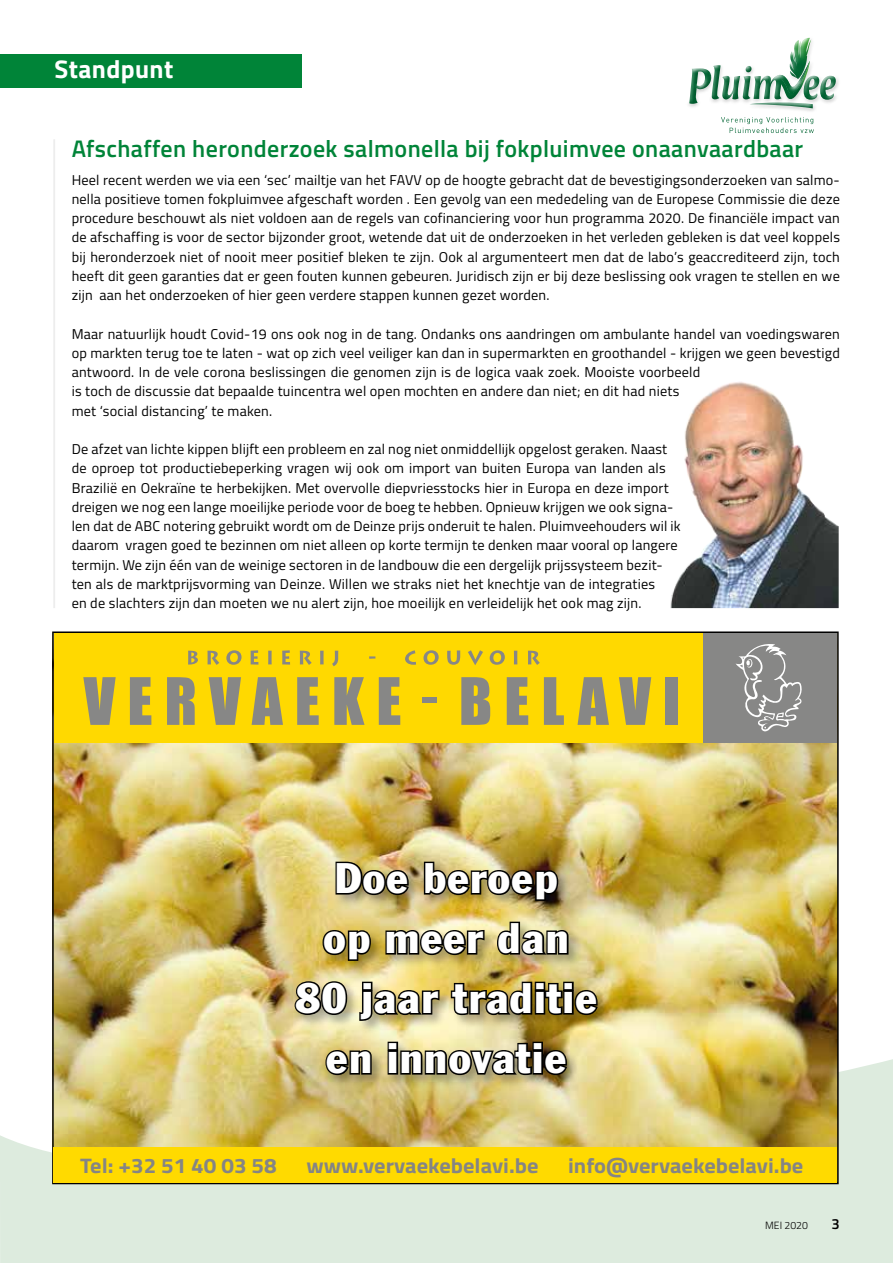
<style>
.page{position:relative;width:893px;height:1263px;background:#fff}
.page>*{position:absolute;margin:0;border:0;box-sizing:border-box;transform-origin:0 0}
.t1{font:condensed 42px/60px "Franklin Gothic";letter-spacing:.03em;color:#fff;text-align:center;scale:1.1 1}
.t2{font:700 25.5px "Titillium Web";letter-spacing:.015em;color:#fff}
.t3{font:600 24px "Titillium Web";letter-spacing:.015em;color:#008438}
.t4{font:700 21px "Titillium Web";color:#858584;scale:1.07 1}
.t5{font:600 14.7px "Titillium Web";color:#000}
.t6{font:14.25px/19.2px "Titillium Web";letter-spacing:.015em;color:#000}
.t7{font:300 10.5px "Titillium Web";color:#000}
</style>
<div class="page">
<svg style="left:0;top:1059px;width:893px;height:204px;background:#dae7db"></svg>
<hr style="left:53px;top:139px;width:2px;height:469px;background:#ededed">
<svg style="left:721px;top:117px;width:93px;height:16px"></svg>
<div style="left:0;top:54px;width:302px;height:33px;background:#008438"></div>
<img style="left:670px;top:382px;width:169px;height:226px">
<div style="left:685px;top:35px;width:156px;height:79px;background:#000;opacity:.3"></div>
<img style="left:55px;top:743px;width:781px;height:404px">
<div style="left:54px;top:633px;width:783px;height:110px;background:#ffd900"></div>
<div style="left:704px;top:633px;width:133px;height:110px;background:#878786"></div>
<svg style="left:736px;top:644px;width:66px;height:87px"></svg>
<svg style="left:83px;top:677px;width:33px;height:48px"></svg>
<svg style="left:130px;top:677px;width:21px;height:48px"></svg>
<svg style="left:167px;top:677px;width:28px;height:48px"></svg>
<svg style="left:209px;top:677px;width:32px;height:48px"></svg>
<svg style="left:252px;top:677px;width:31px;height:48px"></svg>
<svg style="left:297px;top:677px;width:22px;height:48px"></svg>
<svg style="left:334px;top:677px;width:31px;height:48px"></svg>
<svg style="left:379px;top:677px;width:21px;height:48px"></svg>
<svg style="left:461px;top:677px;width:29px;height:48px"></svg>
<svg style="left:507px;top:677px;width:21px;height:48px"></svg>
<svg style="left:544px;top:677px;width:20px;height:48px"></svg>
<svg style="left:578px;top:677px;width:31px;height:48px"></svg>
<svg style="left:619px;top:677px;width:32px;height:48px"></svg>
<div style="left:665px;top:677px;width:13px;height:48px;background:#878786"></div>
<svg style="left:188px;top:651px;width:10px;height:13px"></svg>
<svg style="left:207px;top:651px;width:12px;height:14px"></svg>
<svg style="left:226px;top:650px;width:16px;height:15px"></svg>
<svg style="left:251px;top:650px;width:7px;height:15px"></svg>
<svg style="left:268px;top:651px;width:4px;height:13px"></svg>
<svg style="left:282px;top:650px;width:8px;height:15px"></svg>
<svg style="left:300px;top:651px;width:12px;height:14px"></svg>
<svg style="left:320px;top:651px;width:4px;height:13px"></svg>
<svg style="left:332px;top:651px;width:6px;height:15px"></svg>
<svg style="left:369px;top:656px;width:6px;height:3px"></svg>
<svg style="left:405px;top:650px;width:11px;height:15px"></svg>
<svg style="left:423px;top:650px;width:16px;height:15px"></svg>
<svg style="left:447px;top:650px;width:13px;height:15px"></svg>
<svg style="left:468px;top:650px;width:15px;height:15px"></svg>
<svg style="left:490px;top:650px;width:15px;height:15px"></svg>
<svg style="left:514px;top:651px;width:3px;height:13px"></svg>
<svg style="left:528px;top:651px;width:12px;height:14px"></svg>
<div style="left:423px;top:697px;width:14px;height:6px;background:#878786"></div>
<div style="left:293px;top:859px;width:318px;height:230px;background:#000;opacity:.32"></div>
<img style="left:334px;top:860px;width:77px;height:36px">
<img style="left:422px;top:860px;width:138px;height:42px">
<svg style="left:321px;top:928px;width:51px;height:34px;background:#716228"></svg>
<svg style="left:384px;top:928px;width:102px;height:28px;background:#665f40"></svg>
<svg style="left:495px;top:920px;width:75px;height:36px;background:#7d7756"></svg>
<svg style="left:293px;top:980px;width:56px;height:36px;background:#726b50"></svg>
<svg style="left:358px;top:980px;width:83px;height:42px;background:#8d8256"></svg>
<img style="left:449px;top:980px;width:150px;height:36px">
<svg style="left:324px;top:1048px;width:49px;height:28px"></svg>
<img style="left:386px;top:1040px;width:183px;height:37px">
<div style="left:54px;top:1147px;width:783px;height:36px;background:#ffda00"></div>
<h2 class="t2" style="left:55px;top:50px;width:120px">Standpunt</h2>
<h3 class="t3" style="left:72px;top:130px;width:733px">Afschaffen heronderzoek salmonella bij fokpluimvee onaanvaardbaar</h3>
<p class="t6" style="left:72px;top:169px;width:770px;text-align:justify">Heel recent werden we via een ‘sec’ mailtje van het FAVV op de hoogte gebracht dat de bevestigingsonderzoeken van salmo&shy;nella positieve tomen fokpluimvee afgeschaft worden . Een gevolg van een mededeling van de Europese Commissie die deze procedure beschouwt als niet voldoen aan de regels van cofinanciering voor hun programma 2020. De financiële impact van de afschaffing is voor de sector bijzonder groot, wetende dat uit de onderzoeken in het verleden gebleken is dat veel koppels bij heronderzoek niet of nooit meer positief bleken te zijn. Ook al argumenteert men dat de labo’s geaccrediteerd zijn, toch heeft dit geen garanties dat er geen fouten kunnen gebeuren. Juridisch zijn er bij deze beslissing ook vragen te stellen en we zijn aan het onderzoeken of hier geen verdere stappen kunnen gezet worden.</p>
<p class="t6" style="left:72px;top:323px;width:770px">Maar natuurlijk houdt Covid-19 ons ook nog in de tang. Ondanks ons aandringen om ambulante handel van voedingswaren op markten terug toe te laten - wat op zich veel veiliger kan dan in supermarkten en groothandel - krijgen we geen bevestigd antwoord. In de vele corona beslissingen die genomen zijn is de logica vaak zoek. Mooiste voorbeeld<br>is toch de discussie dat bepaalde tuincentra wel open mochten en andere dan niet; en dit had niets<br>met ‘social distancing’ te maken.</p>
<p class="t6" style="left:72px;top:439px;width:611px">De afzet van lichte kippen blijft een probleem en zal nog niet onmiddellijk opgelost geraken. Naast de oproep tot productiebeperking vragen wij ook om import van buiten Europa van landen als Brazilië en Oekraïne te herbekijken. Met overvolle diepvriesstocks hier in Europa en deze import dreigen we nog een lange moeilijke periode voor de boeg te hebben. Opnieuw krijgen we ook signa&shy;len dat de ABC notering gebruikt wordt om de Deinze prijs onderuit te halen. Pluimveehouders wil ik daarom vragen goed te bezinnen om niet alleen op korte termijn te denken maar vooral op langere termijn. We zijn één van de weinige sectoren in de landbouw die een dergelijk prijssysteem bezit&shy;ten als de marktprijsvorming van Deinze. Willen we straks niet het knechtje van de integraties<br>en de slachters zijn dan moeten we nu alert zijn, hoe moeilijk en verleidelijk het ook mag zijn.</p>
<h1 class="t1" style="left:296px;top:847px;width:275px">Doe beroep<br>op meer dan<br>80 jaar traditie en innovatie</h1>
<h3 class="t4" style="left:80px;top:1150px;width:185px">Tel: +32 51 40 03 58</h3>
<h3 class="t4" style="left:306px;top:1150px;width:218px">www.vervaekebelavi.be</h3>
<h3 class="t4" style="left:568px;top:1150px;width:221px">info@vervaekebelavi.be</h3>
<p class="t7" style="left:765px;top:1218px;width:44px">MEI 2020</p>
<p class="t5" style="left:831px;top:1213px;width:10px">3</p>
</div>
